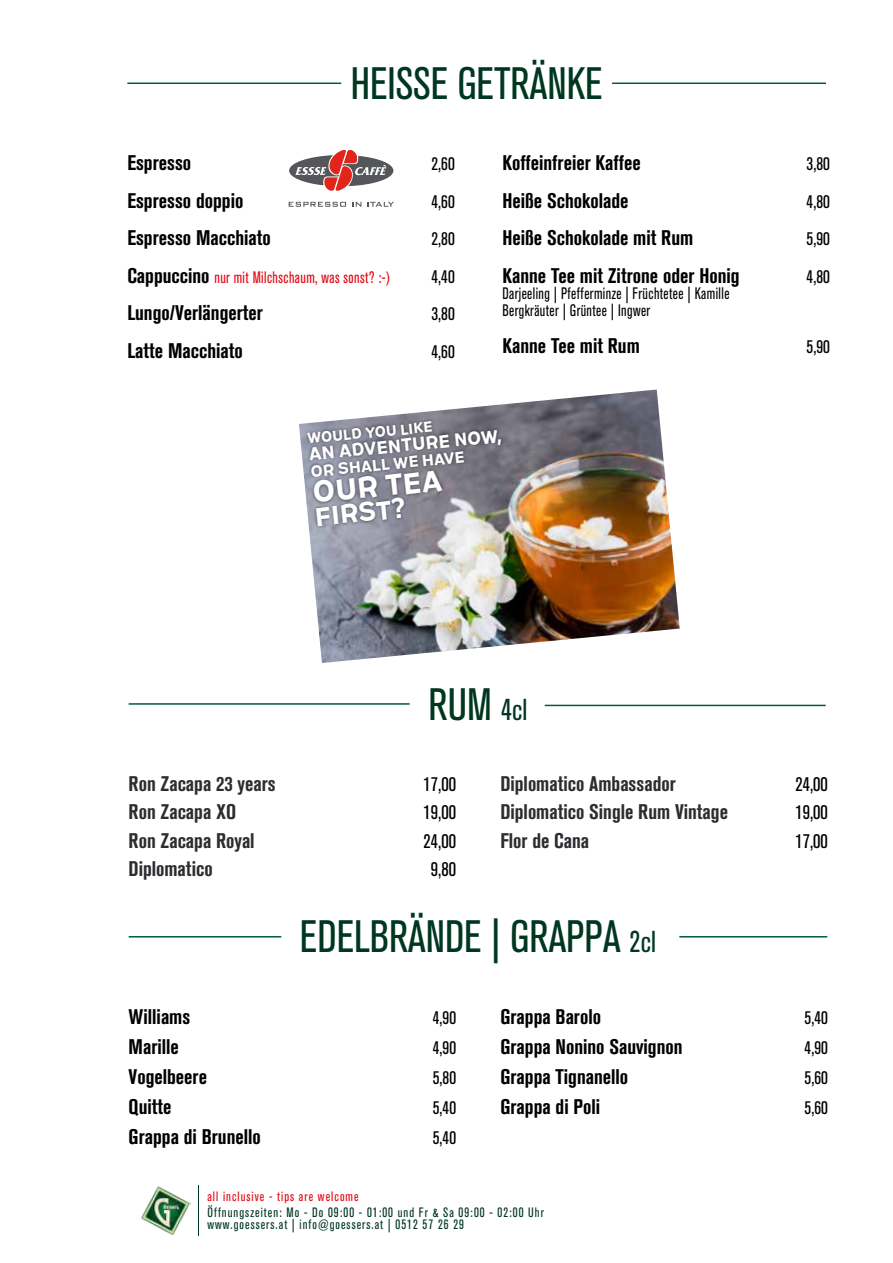
<style>
.page{position:relative;width:893px;height:1263px;background:#fff}
.page>*{position:absolute;margin:0;border:0;box-sizing:border-box;transform-origin:0 0}
.t1{font:condensed 45px "Akzidenz Grotesk BQ";color:#003721}
.t2{font:28.95px "Remissis Sb";color:#fff}
.t3{font:25.65px "Remissis Sb";color:#fff}
.t4{font:700 condensed 21px "Akzidenz Grotesk BQ";color:#000}
.t5{font:700 condensed 21px "Akzidenz Grotesk BQ";color:#2f2c31}
.t6{font:condensed 19.5px "Akzidenz Grotesk BQ";color:#000}
.t7{font:condensed 18px "Akzidenz Grotesk BQ";color:#000}
.t8{font:17.85px "Remissis Sb";color:#fff}
.t9{font:condensed 16.5px/16.5px "Akzidenz Grotesk BQ";letter-spacing:.03em;color:#000;scale:.88 1}
.t10{font:condensed 16.5px "Akzidenz Grotesk BQ";letter-spacing:.03em;color:#e30613;scale:.88 1}
.t11{font:15.6px "Remissis Sb";color:#fff}
.t12{font:14.55px "Remissis Sb";color:#fff}
.t13{font:condensed 13.5px/12px "Akzidenz Grotesk BQ";letter-spacing:.08em;color:#003721;scale:.95 1}
.t14{font:condensed 13.5px "Akzidenz Grotesk BQ";letter-spacing:.08em;color:#e30613;scale:.95 1}
.s1{font-weight:700;font-size:21px;color:#000}
.s2{font-size:30px}
</style>
<div class="page">
<img style="left:141px;top:1186px;width:50px;height:49px">
<hr style="left:198px;top:1185px;width:1px;height:51px;background:#003721">
<hr style="left:612px;top:83px;width:214px;height:1px;background:#005e33">
<hr style="left:127px;top:83px;width:214px;height:1px;background:#005e33">
<img style="left:299px;top:389px;width:381px;height:274px">
<div style="left:304px;top:418px;width:201px;height:111px;background:#000;opacity:.49"></div>
<hr style="left:679px;top:936px;width:148px;height:1px;background:#005e33">
<hr style="left:129px;top:936px;width:152px;height:1px;background:#005e33">
<hr style="left:129px;top:703px;width:281px;height:2px;background:#005e33">
<hr style="left:545px;top:705px;width:281px;height:1px;background:#005e33">
<svg style="left:289px;top:202px;width:57px;height:5px"></svg>
<svg style="left:352px;top:202px;width:9px;height:5px"></svg>
<svg style="left:368px;top:202px;width:26px;height:5px"></svg>
<svg style="left:289px;top:149px;width:105px;height:42px"></svg>
<h1 class="t1" style="left:351px;top:58px;width:253px">HEISSE GETRÄNKE</h1>
<p class="t4" style="left:127px;top:151px;width:65px">Espresso</p>
<p class="t7" style="left:431px;top:154px;width:25px">2,60</p>
<p class="t4" style="left:127px;top:188px;width:117px">Espresso doppio</p>
<p class="t7" style="left:431px;top:191px;width:25px">4,60</p>
<p class="t4" style="left:127px;top:226px;width:145px">Espresso Macchiato</p>
<p class="t7" style="left:431px;top:229px;width:25px">2,80</p>
<p class="t10" style="left:127px;top:268px;width:300px"><span class="s1">Cappuccino</span> nur mit Milchschaum, was sonst? :-)</p>
<p class="t7" style="left:431px;top:266px;width:25px">4,40</p>
<p class="t4" style="left:127px;top:301px;width:137px">Lungo/Verlängerter</p>
<p class="t7" style="left:431px;top:304px;width:25px">3,80</p>
<p class="t4" style="left:127px;top:338px;width:117px">Latte Macchiato</p>
<p class="t7" style="left:431px;top:341px;width:25px">4,60</p>
<p class="t4" style="left:502px;top:151px;width:140px">Koffeinfreier Kaffee</p>
<p class="t7" style="left:807px;top:154px;width:25px">3,80</p>
<p class="t4" style="left:502px;top:188px;width:128px">Heiße Schokolade</p>
<p class="t7" style="left:807px;top:191px;width:25px">4,80</p>
<p class="t4" style="left:502px;top:226px;width:192px">Heiße Schokolade mit Rum</p>
<p class="t7" style="left:807px;top:229px;width:25px">5,90</p>
<p class="t4" style="left:502px;top:263px;width:239px">Kanne Tee mit Zitrone oder Honig</p>
<p class="t7" style="left:807px;top:266px;width:25px">4,80</p>
<p class="t9" style="left:502px;top:285px;width:259px">Darjeeling | Pfefferminze | Früchtetee | Kamille<br>Bergkräuter | Grüntee | Ingwer</p>
<p class="t4" style="left:502px;top:334px;width:139px">Kanne Tee mit Rum</p>
<p class="t7" style="left:807px;top:337px;width:25px">5,90</p>
<p class="t12" style="left:306px;top:427px;width:127px;rotate:-5deg">WOULD YOU LIKE</p>
<p class="t8" style="left:308px;top:439px;width:195px;rotate:-5deg">AN ADVENTURE NOW,</p>
<p class="t11" style="left:309px;top:460px;width:156px;rotate:-6deg">OR SHALL WE HAVE</p>
<h2 class="t2" style="left:310px;top:471px;width:132px;rotate:-6deg">OUR TEA</h2>
<p class="t3" style="left:313px;top:497px;width:93px;rotate:-5deg">FIRST?</p>
<h1 class="t1" style="left:429px;top:679px;width:100px">RUM <span class="s2">4cl</span></h1>
<p class="t5" style="left:129px;top:771px;width:149px">Ron Zacapa 23 years</p>
<p class="t6" style="left:424px;top:773px;width:34px">17,00</p>
<p class="t5" style="left:129px;top:800px;width:109px">Ron Zacapa XO</p>
<p class="t6" style="left:424px;top:801px;width:34px">19,00</p>
<p class="t5" style="left:129px;top:828px;width:128px">Ron Zacapa Royal</p>
<p class="t6" style="left:424px;top:830px;width:34px">24,00</p>
<p class="t5" style="left:129px;top:857px;width:86px">Diplomatico</p>
<p class="t6" style="left:431px;top:858px;width:27px">9,80</p>
<p class="t5" style="left:500px;top:771px;width:177px">Diplomatico Ambassador</p>
<p class="t6" style="left:795px;top:773px;width:34px">24,00</p>
<p class="t5" style="left:500px;top:800px;width:229px">Diplomatico Single Rum Vintage</p>
<p class="t6" style="left:795px;top:801px;width:34px">19,00</p>
<p class="t5" style="left:500px;top:828px;width:90px">Flor de Cana</p>
<p class="t6" style="left:795px;top:830px;width:34px">17,00</p>
<h1 class="t1" style="left:300px;top:911px;width:358px">EDELBRÄNDE | GRAPPA <span class="s2">2cl</span></h1>
<p class="t4" style="left:129px;top:1004px;width:63px">Williams</p>
<p class="t7" style="left:433px;top:1007px;width:25px">4,90</p>
<p class="t4" style="left:129px;top:1034px;width:52px">Marille</p>
<p class="t7" style="left:433px;top:1037px;width:25px">4,90</p>
<p class="t4" style="left:129px;top:1064px;width:80px">Vogelbeere</p>
<p class="t7" style="left:433px;top:1067px;width:25px">5,80</p>
<p class="t4" style="left:129px;top:1094px;width:44px">Quitte</p>
<p class="t7" style="left:433px;top:1097px;width:25px">5,40</p>
<p class="t4" style="left:129px;top:1124px;width:134px">Grappa di Brunello</p>
<p class="t7" style="left:433px;top:1127px;width:25px">5,40</p>
<p class="t4" style="left:500px;top:1004px;width:102px">Grappa Barolo</p>
<p class="t7" style="left:805px;top:1007px;width:25px">5,40</p>
<p class="t4" style="left:500px;top:1034px;width:184px">Grappa Nonino Sauvignon</p>
<p class="t7" style="left:805px;top:1037px;width:25px">4,90</p>
<p class="t4" style="left:500px;top:1064px;width:129px">Grappa Tignanello</p>
<p class="t7" style="left:805px;top:1067px;width:25px">5,60</p>
<p class="t4" style="left:500px;top:1094px;width:101px">Grappa di Poli</p>
<p class="t7" style="left:805px;top:1097px;width:25px">5,60</p>
<p class="t14" style="left:207px;top:1189px;width:161px">all inclusive - tips are welcome</p>
<p class="t13" style="left:207px;top:1207px;width:356px">Öffnungszeiten: Mo - Do 09:00 - 01:00 und Fr &amp; Sa 09:00 - 02:00 Uhr www.goessers.at | info@goessers.at | 0512 57 26 29</p>
</div>
